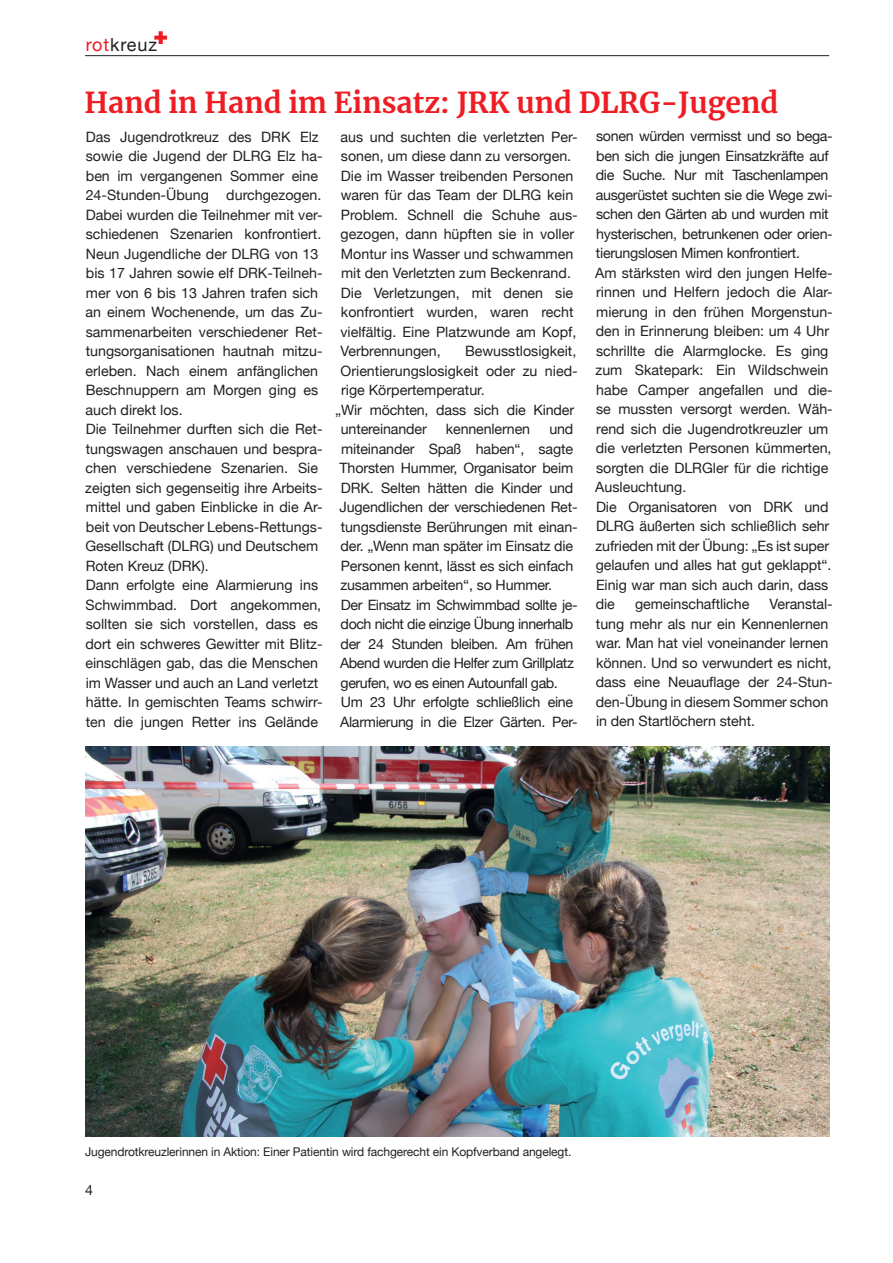
<style>
.page{position:relative;width:893px;height:1263px;background:#fff}
.page>*{position:absolute;margin:0;border:0;box-sizing:border-box;transform-origin:0 0}
.t1{font:700 28.5px "Merriweather";color:#ee1d23}
.t2{font:18px "Helvetica Neue";letter-spacing:.05em;color:#231f20}
.t3{font:14.25px/19.5px "Helvetica Neue";color:#231f20}
.t4{font:12px "Helvetica Neue";letter-spacing:-.01em;color:#231f20}
.s1{color:#ee1d23}
</style>
<div class="page">
<hr style="left:85px;top:55px;width:744px;height:1px;background:#231f20">
<svg style="left:154px;top:31px;width:13px;height:13px"></svg>
<img style="left:85px;top:746px;width:744px;height:390px">
<p class="t2" style="left:86px;top:32px;width:73px"><span class="s1">rot</span>kreuz</p>
<h1 class="t1" style="left:84px;top:83px;width:695px">Hand in Hand im Einsatz: JRK und DLRG-Jugend</h1>
<p class="t3" style="left:85px;top:128px;width:239px">Das Jugendrotkreuz des DRK Elz sowie die Jugend der DLRG Elz ha&shy;ben im vergangenen Sommer eine 24-Stunden-Übung durchgezogen.<br>Dabei wurden die Teilnehmer mit ver&shy;schiedenen Szenarien konfrontiert.<br>Neun Jugendliche der DLRG von 13 bis 17 Jahren sowie elf DRK-Teilneh&shy;mer von 6 bis 13 Jahren trafen sich an einem Wochenende, um das Zu&shy;sammenarbeiten verschiedener Ret&shy;tungsorganisationen hautnah mitzu&shy;erleben. Nach einem anfänglichen Beschnuppern am Morgen ging es auch direkt los.<br>Die Teilnehmer durften sich die Ret&shy;tungswagen anschauen und bespra&shy;chen verschiedene Szenarien. Sie zeigten sich gegenseitig ihre Arbeits&shy;mittel und gaben Einblicke in die Ar&shy;beit von Deutscher Lebens-Rettungs-Gesellschaft (DLRG) und Deutschem Roten Kreuz (DRK).<br>Dann erfolgte eine Alarmierung ins Schwimmbad. Dort angekommen, sollten sie sich vorstellen, dass es dort ein schweres Gewitter mit Blitz&shy;einschlägen gab, das die Menschen im Wasser und auch an Land verletzt hätte. In gemischten Teams schwirr&shy;ten die jungen Retter ins Gelände</p>
<p class="t3" style="left:340px;top:128px;width:239px">aus und suchten die verletzten Per&shy;sonen, um diese dann zu versorgen.<br>Die im Wasser treibenden Personen waren für das Team der DLRG kein<br>Problem. Schnell die Schuhe aus&shy;gezogen, dann hüpften sie in voller<br>Montur ins Wasser und schwammen mit den Verletzten zum Beckenrand.<br>Die Verletzungen, mit denen sie konfrontiert wurden, waren recht vielfältig. Eine Platzwunde am Kopf,<br>Verbrennungen,</p>
<p class="t3" style="left:595px;top:127px;width:239px">sonen würden vermisst und so bega&shy;ben sich die jungen Einsatzkräfte auf die Suche. Nur mit Taschenlampen ausgerüstet suchten sie die Wege zwi&shy;schen den Gärten ab und wurden mit hysterischen, betrunkenen oder orien&shy;tierungslosen Mimen konfrontiert.<br>Am stärksten wird den jungen Helfe&shy;rinnen und Helfern jedoch die Alar&shy;mierung in den frühen Morgenstun&shy;den in Erinnerung bleiben: um 4 Uhr schrillte die Alarmglocke. Es ging zum Skatepark: Ein Wildschwein habe Camper angefallen und die&shy;se mussten versorgt werden. Wäh&shy;rend sich die Jugendrotkreuzler um die verletzten Personen kümmerten, sorgten die DLRGler für die richtige Ausleuchtung.<br>Die Organisatoren von DRK und DLRG äußerten sich schließlich sehr zufrieden mit der Übung: „Es ist super gelaufen und alles hat gut geklappt“.<br>Einig war man sich auch darin, dass die</p>
<p class="t3" style="left:465px;top:342px;width:113px">Bewusstlosigkeit,</p>
<p class="t3" style="left:341px;top:362px;width:239px">Orientierungslosigkeit oder zu nied-</p>
<p class="t3" style="left:341px;top:381px;width:145px">rige Körpertemperatur.</p>
<p class="t3" style="left:335px;top:401px;width:240px">„Wir möchten, dass sich die Kinder</p>
<p class="t3" style="left:341px;top:420px;width:87px">untereinander</p>
<p class="t3" style="left:446px;top:420px;width:86px">kennenlernen</p>
<p class="t3" style="left:339px;top:420px;width:240px;text-indent:210px">und miteinander Spaß haben“, sagte Thorsten Hummer, Organisator beim DRK. Selten hätten die Kinder und Jugendlichen der verschiedenen Ret&shy;tungsdienste Berührungen mit einan&shy;der. „Wenn man später im Einsatz die Personen kennt, lässt es sich einfach zusammen arbeiten“, so Hummer.<br>Der Einsatz im Schwimmbad sollte je&shy;doch nicht die einzige Übung innerhalb der 24 Stunden bleiben. Am frühen Abend wurden die Helfer zum Grillplatz gerufen, wo es einen Autounfall gab.<br>Um 23 Uhr erfolgte schließlich eine Alarmierung in die Elzer Gärten. Per-</p>
<p class="t3" style="left:635px;top:595px;width:116px">gemeinschaftliche</p>
<p class="t3" style="left:596px;top:595px;width:239px;text-indent:174px">Veranstal&shy;tung mehr als nur ein Kennenlernen war. Man hat viel voneinander lernen können. Und so verwundert es nicht, dass eine Neuauflage der 24-Stun&shy;den-Übung in diesem Sommer schon in den Startlöchern steht.</p>
<p class="t4" style="left:85px;top:1143px;width:488px">Jugendrotkreuzlerinnen in Aktion: Einer Patientin wird fachgerecht ein Kopfverband angelegt.</p>
<p class="t3" style="left:85px;top:1181px;width:9px">4</p>
</div>
